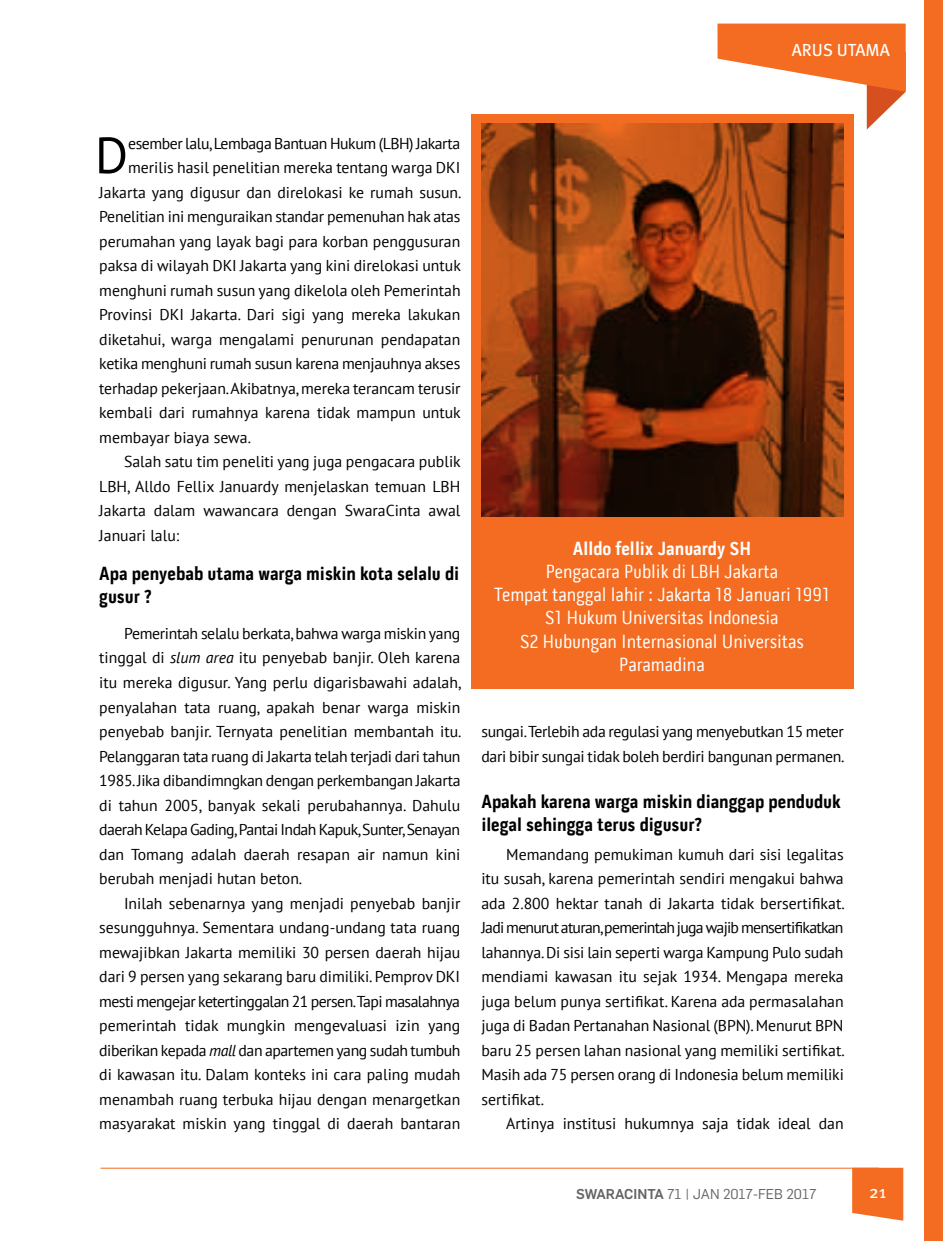
<style>
.page{position:relative;width:943px;height:1241px;background:#fff}
.page>*{position:absolute;margin:0;border:0;box-sizing:border-box;transform-origin:0 0}
.t1{font:50.75px "PT Sans";color:#000}
.t2{font:19.25px/23.1px "Pill Gothic 300 mg";color:#fff;text-align:center}
.t3{font:700 19.25px/23.1px "Pill Gothic 300 mg";color:#000}
.t4{font:700 19.25px "Pill Gothic 300 mg";color:#fff}
.t5{font:17.5px "Meta Pro";color:#fff}
.t6{font:15.75px/24.5px "PT Sans";color:#000;text-align:justify}
.t7{font:15.75px "PT Sans";letter-spacing:-.03em;color:#000}
.t8{font:14px "Flama";color:#636466}
.s1{font-style:italic}
.s2{font-weight:500}
</style>
<div class="page">
<svg style="left:471px;top:114px;width:382px;height:574px;background:#a54715"></svg>
<svg style="left:717px;top:24px;width:188px;height:105px"></svg>
<svg style="left:852px;top:1167px;width:51px;height:53px;background:#f37630"></svg>
<hr style="left:100px;top:1167px;width:779px;height:1px;background:#f36c21">
<div style="left:924px;top:0;width:19px;height:1240px;background:#f36c21"></div>
<p class="t5" style="left:791px;top:39px;width:100px">ARUS UTAMA</p>
<h1 class="t1" style="left:95px;top:123px;width:35px">D</h1>
<p class="t7" style="left:128px;top:133px;width:333px">esember lalu, Lembaga Bantuan Hukum (LBH) Jakarta</p>
<p class="t6" style="left:128px;top:155px;width:334px">merilis hasil penelitian mereka tentang warga DKI</p>
<p class="t6" style="left:99px;top:179px;width:364px">Jakarta yang digusur dan direlokasi ke rumah susun.</p>
<p class="t6" style="left:99px;top:204px;width:362px">Penelitian ini menguraikan standar pemenuhan hak atas</p>
<p class="t6" style="left:99px;top:228px;width:362px">perumahan yang layak bagi para korban penggusuran</p>
<p class="t6" style="left:99px;top:253px;width:363px">paksa di wilayah DKI Jakarta yang kini direlokasi untuk</p>
<p class="t6" style="left:99px;top:277px;width:363px">menghuni rumah susun yang dikelola oleh Pemerintah</p>
<p class="t6" style="left:99px;top:302px;width:362px">Provinsi DKI Jakarta. Dari sigi yang mereka lakukan</p>
<p class="t6" style="left:99px;top:326px;width:362px">diketahui, warga mengalami penurunan pendapatan</p>
<p class="t6" style="left:99px;top:351px;width:362px">ketika menghuni rumah susun karena menjauhnya akses</p>
<p class="t6" style="left:99px;top:375px;width:363px">terhadap pekerjaan. Akibatnya, mereka terancam terusir</p>
<p class="t6" style="left:99px;top:400px;width:363px">kembali dari rumahnya karena tidak mampun untuk</p>
<p class="t6" style="left:99px;top:424px;width:153px">membayar biaya sewa.</p>
<p class="t6" style="left:124px;top:449px;width:338px">Salah satu tim peneliti yang juga pengacara publik</p>
<p class="t6" style="left:99px;top:473px;width:362px">LBH, Alldo Fellix Januardy menjelaskan temuan LBH</p>
<p class="t6" style="left:99px;top:498px;width:362px">Jakarta dalam wawancara dengan SwaraCinta awal</p>
<p class="t6" style="left:99px;top:522px;width:82px">Januari lalu:</p>
<p class="t3" style="left:99px;top:561px;width:361px">Apa penyebab utama warga miskin kota selalu di gusur ?</p>
<p class="t6" style="left:99px;top:620px;width:364px;text-indent:25px">Pemerintah selalu berkata, bahwa warga miskin yang tinggal di <span class="s1">slum area</span> itu penyebab banjir. Oleh karena itu mereka digusur. Yang perlu digarisbawahi adalah, penyalahan tata ruang, apakah benar warga miskin penyebab banjir. Ternyata penelitian membantah itu.<br>Pelanggaran tata ruang di Jakarta telah terjadi dari tahun 1985. Jika dibandimngkan dengan perkembangan Jakarta di tahun 2005, banyak sekali perubahannya. Dahulu daerah Kelapa Gading, Pantai Indah Kapuk, Sunter, Senayan dan Tomang adalah daerah resapan air namun kini berubah menjadi hutan beton.</p>
<p class="t6" style="left:99px;top:890px;width:363px;text-indent:25px">Inilah sebenarnya yang menjadi penyebab banjir sesungguhnya. Sementara undang-undang tata ruang mewajibkan Jakarta memiliki 30 persen daerah hijau dari 9 persen yang sekarang baru dimiliki. Pemprov DKI mesti mengejar ketertinggalan 21 persen.Tapi masalahnya pemerintah tidak mungkin mengevaluasi izin yang diberikan kepada <span class="s1">mall</span> dan apartemen yang sudah tumbuh di kawasan itu. Dalam konteks ini cara paling mudah menambah ruang terbuka hijau dengan menargetkan masyarakat miskin yang tinggal di daerah bantaran</p>
<p class="t4" style="left:572px;top:536px;width:180px">Alldo fellix Januardy SH</p>
<p class="t2" style="left:494px;top:560px;width:337px">Pengacara Publik di LBH Jakarta<br>Tempat tanggal lahir : Jakarta 18 Januari 1991<br>S1 Hukum Universitas Indonesia<br>S2 Hubungan Internasional Universitas<br>Paramadina</p>
<p class="t6" style="left:481px;top:719px;width:364px">sungai. Terlebih ada regulasi yang menyebutkan 15 meter dari bibir sungai tidak boleh berdiri bangunan permanen.</p>
<p class="t3" style="left:481px;top:789px;width:360px">Apakah karena warga miskin dianggap penduduk ilegal sehingga terus digusur?</p>
<p class="t6" style="left:481px;top:841px;width:365px;text-indent:25px">Memandang pemukiman kumuh dari sisi legalitas itu susah, karena pemerintah sendiri mengakui bahwa ada 2.800 hektar tanah di Jakarta tidak bersertifikat.<br>Jadi menurut aturan,pemerintah juga wajib mensertifikatkan lahannya. Di sisi lain seperti warga Kampung Pulo sudah mendiami kawasan itu sejak 1934. Mengapa mereka juga belum punya sertifikat. Karena ada permasalahan juga di Badan Pertanahan Nasional (BPN). Menurut BPN baru 25 persen lahan nasional yang memiliki sertifikat.<br>Masih ada 75 persen orang di Indonesia belum memiliki sertifikat.</p>
<p class="t6" style="left:506px;top:1110px;width:339px">Artinya institusi hukumnya saja tidak ideal dan</p>
<p class="t8" style="left:576px;top:1183px;width:242px"><span class="s2">SWARACINTA</span> 71 | JAN 2017-FEB 2017</p>
<p class="t5" style="left:869px;top:1180px;width:19px">21</p>
</div>
